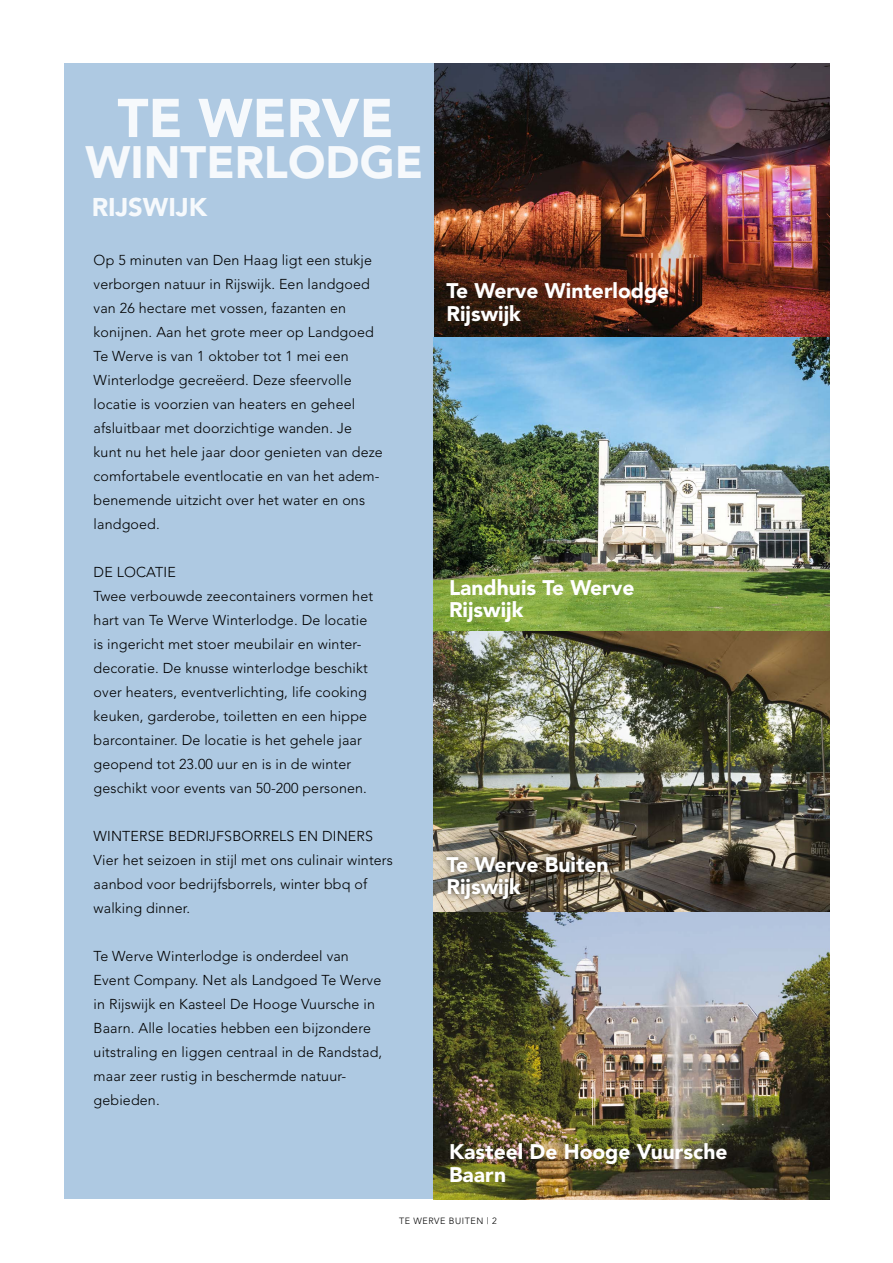
<style>
.page{position:relative;width:893px;height:1263px;background:#fff}
.page>*{position:absolute;margin:0;border:0;box-sizing:border-box;transform-origin:0 0}
.t1{font:900 54px "Avenir";color:#fff}
.t2{font:900 45px "Avenir";color:#fff}
.t3{font:900 25.5px "Avenir";color:#fff}
.t4{font:900 21px/22.5px "Avenir";color:#fff}
.t5{font:300 14.25px/24px "Avenir";letter-spacing:.01em;color:#000}
.t6{font:300 9px "Avenir";letter-spacing:.06em;color:#000}
</style>
<div class="page">
<img style="left:434px;top:64px;width:395px;height:273px">
<div style="left:64px;top:64px;width:370px;height:1135px;background:#aec9e2"></div>
<img style="left:434px;top:337px;width:395px;height:862px">
<div style="left:439px;top:848px;width:176px;height:58px;background:#000;opacity:.75"></div>
<h1 class="t1" style="left:118px;top:86px;width:278px">TE WERVE</h1>
<h2 class="t2" style="left:86px;top:135px;width:339px">WINTERLODGE</h2>
<h3 class="t3" style="left:91px;top:192px;width:117px">RIJSWIJK</h3>
<p class="t5" style="left:94px;top:248px;width:291px">Op 5 minuten van Den Haag ligt een stukje verborgen natuur in Rijswijk. Een landgoed van 26 hectare met vossen, fazanten en konijnen. Aan het grote meer op Landgoed Te Werve is van 1 oktober tot 1 mei een Winterlodge gecreëerd. Deze sfeervolle locatie is voorzien van heaters en geheel afsluitbaar met doorzichtige wanden. Je kunt nu het hele jaar door genieten van deze comfortabele eventlocatie en van het adem&shy;benemende uitzicht over het water en ons landgoed.</p>
<p class="t5" style="left:94px;top:560px;width:281px">DE LOCATIE<br>Twee verbouwde zeecontainers vormen het hart van Te Werve Winterlodge. De locatie is ingericht met stoer meubilair en winter&shy;decoratie. De knusse winterlodge beschikt over heaters, eventverlichting, life cooking keuken, garderobe, toiletten en een hippe barcontainer. De locatie is het gehele jaar geopend tot 23.00 uur en is in de winter geschikt voor events van 50-200 personen.</p>
<p class="t5" style="left:94px;top:824px;width:301px">WINTERSE BEDRIJFSBORRELS EN DINERS Vier het seizoen in stijl met ons culinair winters aanbod voor bedrijfsborrels, winter bbq of walking dinner.</p>
<p class="t5" style="left:94px;top:944px;width:290px">Te Werve Winterlodge is onderdeel van Event Company. Net als Landgoed Te Werve in Rijswijk en Kasteel De Hooge Vuursche in Baarn. Alle locaties hebben een bijzondere uitstraling en liggen centraal in de Randstad, maar zeer rustig in beschermde natuur&shy;gebieden.</p>
<h3 class="t4" style="left:446px;top:279px;width:224px">Te Werve Winterlodge<br>Rijswijk</h3>
<h3 class="t4" style="left:449px;top:576px;width:187px">Landhuis Te Werve<br>Rijswijk</h3>
<h3 class="t4" style="left:446px;top:853px;width:164px">Te Werve Buiten<br>Rijswijk</h3>
<h3 class="t4" style="left:449px;top:1140px;width:280px">Kasteel De Hooge Vuursche<br>Baarn</h3>
<p class="t6" style="left:399px;top:1216px;width:99px">TE WERVE BUITEN | 2</p>
</div>
